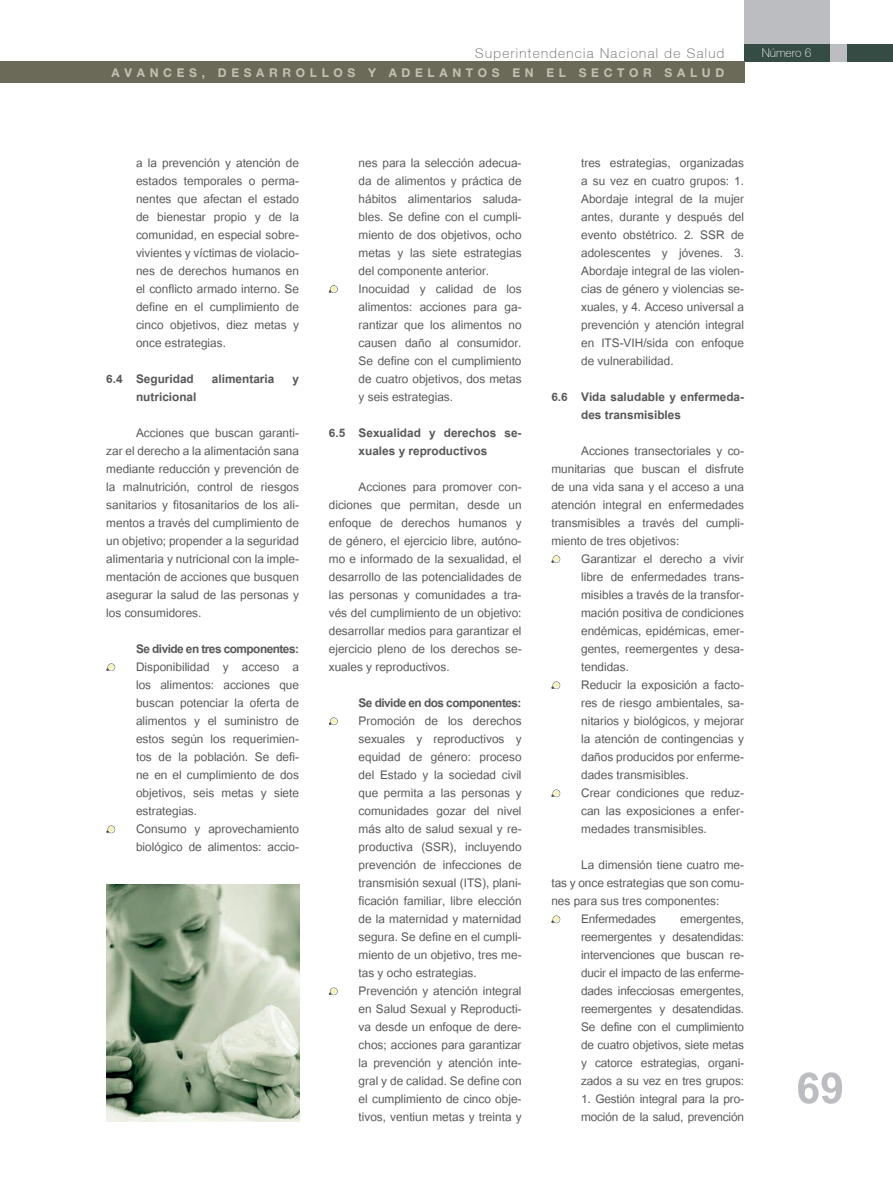
<style>
.page{position:relative;width:893px;height:1191px;background:#fff}
.page>*{position:absolute;margin:0;border:0;box-sizing:border-box;transform-origin:0 0}
.t1{font:700 60px "Utsaah";color:#bcbdc0}
.t2{font:16.5px/18px "Utsaah";color:#57585a;text-align:justify}
.t3{font:700 16.5px/18px "Utsaah";color:#57585a}
.t4{font:700 16.5px "Utsaah";letter-spacing:-.03em;color:#57585a}
.t5{font:100 13.5px "Context Reprise Thin S Si";letter-spacing:.1em;color:#57585a}
.t6{font:700 12px "Context Reprise S Si";letter-spacing:.39em;color:#c1c0b5}
.t7{font:100 12px "Context Reprise Thin S Si";color:#fff}
</style>
<div class="page">
<div style="left:812px;top:45px;width:66px;height:17px;background:#bcbdc0"></div>
<div style="left:744px;top:0;width:85px;height:48px;background:#bcbdc0"></div>
<div style="left:744px;top:44px;width:85px;height:17px;background:#354c44"></div>
<div style="left:848px;top:45px;width:45px;height:17px;background:#354c44"></div>
<div style="left:0;top:62px;width:744px;height:21px;background:#6b6a58"></div>
<svg style="left:106px;top:663px;width:9px;height:8px"></svg>
<svg style="left:106px;top:825px;width:9px;height:8px"></svg>
<svg style="left:329px;top:285px;width:9px;height:8px"></svg>
<svg style="left:329px;top:717px;width:9px;height:8px"></svg>
<svg style="left:329px;top:987px;width:9px;height:8px"></svg>
<img style="left:106px;top:884px;width:193px;height:237px">
<svg style="left:551px;top:555px;width:9px;height:8px"></svg>
<svg style="left:551px;top:681px;width:9px;height:8px"></svg>
<svg style="left:551px;top:789px;width:9px;height:8px"></svg>
<svg style="left:551px;top:915px;width:9px;height:8px"></svg>
<p class="t5" style="left:475px;top:46px;width:250px">Superintendencia Nacional de Salud</p>
<p class="t7" style="left:762px;top:46px;width:51px">Número 6</p>
<p class="t6" style="left:112px;top:65px;width:614px">AVANCES, DESARROLLOS Y ADELANTOS EN EL SECTOR SALUD</p>
<p class="t2" style="left:136px;top:155px;width:164px">a la prevención y atención de estados temporales o perma&shy;nentes que afectan el estado de bienestar propio y de la comunidad, en especial sobre&shy;vivientes y víctimas de violacio&shy;nes de derechos humanos en el conflicto armado interno. Se define en el cumplimiento de cinco objetivos, diez metas y once estrategias.</p>
<p class="t3" style="left:136px;top:371px;width:164px;text-indent:-30px">6.4 Seguridad alimentaria y nutricional</p>
<p class="t2" style="left:106px;top:425px;width:194px;text-indent:30px">Acciones que buscan garanti&shy;zar el derecho a la alimentación sana mediante reducción y prevención de la malnutrición, control de riesgos sanitarios y fitosanitarios de los ali&shy;mentos a través del cumplimiento de un objetivo; propender a la seguridad alimentaria y nutricional con la imple&shy;mentación de acciones que busquen asegurar la salud de las personas y los consumidores.</p>
<p class="t4" style="left:136px;top:641px;width:164px">Se divide en tres componentes:</p>
<p class="t2" style="left:136px;top:659px;width:164px;text-align:left">Disponibilidad y acceso a los alimentos: acciones que buscan potenciar la oferta de alimentos y el suministro de estos según los requerimien&shy;tos de la población. Se defi&shy;ne en el cumplimiento de dos objetivos, seis metas y siete estrategias.<br>Consumo y aprovechamiento biológico de alimentos: accio-</p>
<p class="t2" style="left:359px;top:155px;width:164px;text-align:left">nes para la selección adecua&shy;da de alimentos y práctica de hábitos alimentarios saluda&shy;bles. Se define con el cumpli&shy;miento de dos objetivos, ocho metas y las siete estrategias del componente anterior.<br>Inocuidad y calidad de los alimentos: acciones para ga&shy;rantizar que los alimentos no causen daño al consumidor.<br>Se define con el cumplimiento de cuatro objetivos, dos metas y seis estrategias.</p>
<p class="t3" style="left:329px;top:425px;width:194px;text-align:center">6.5 Sexualidad y derechos se&shy;xuales y reproductivos</p>
<p class="t2" style="left:329px;top:479px;width:194px;text-indent:30px">Acciones para promover con&shy;diciones que permitan, desde un enfoque de derechos humanos y de género, el ejercicio libre, autóno&shy;mo e informado de la sexualidad, el desarrollo de las potencialidades de las personas y comunidades a tra&shy;vés del cumplimiento de un objetivo: desarrollar medios para garantizar el ejercicio pleno de los derechos se&shy;xuales y reproductivos.</p>
<p class="t4" style="left:359px;top:695px;width:164px">Se divide en dos componentes:</p>
<p class="t2" style="left:359px;top:713px;width:164px;text-align:left">Promoción de los derechos sexuales y reproductivos y equidad de género: proceso del Estado y la sociedad civil que permita a las personas y comunidades gozar del nivel más alto de salud sexual y re&shy;productiva (SSR), incluyendo prevención de infecciones de transmisión sexual (ITS), plani&shy;ficación familiar, libre elección de la maternidad y maternidad segura. Se define en el cumpli&shy;miento de un objetivo, tres me&shy;tas y ocho estrategias.<br>Prevención y atención integral en Salud Sexual y Reproducti&shy;va desde un enfoque de dere&shy;chos; acciones para garantizar la prevención y atención inte&shy;gral y de calidad. Se define con el cumplimiento de cinco obje&shy;tivos, ventiun metas y treinta y</p>
<p class="t2" style="left:581px;top:155px;width:164px">tres estrategias, organizadas a su vez en cuatro grupos: 1.<br>Abordaje integral de la mujer antes, durante y después del evento obstétrico. 2. SSR de adolescentes y jóvenes. 3.<br>Abordaje integral de las violen&shy;cias de género y violencias se&shy;xuales, y 4. Acceso universal a prevención y atención integral en ITS-VIH/sida con enfoque de vulnerabilidad.</p>
<p class="t3" style="left:581px;top:389px;width:164px;text-indent:-30px">6.6 Vida saludable y enfermeda&shy;des transmisibles</p>
<p class="t2" style="left:551px;top:443px;width:194px;text-indent:30px">Acciones transectoriales y co&shy;munitarias que buscan el disfrute de una vida sana y el acceso a una atención integral en enfermedades transmisibles a través del cumpli&shy;miento de tres objetivos:</p>
<p class="t2" style="left:581px;top:551px;width:164px;text-align:left">Garantizar el derecho a vivir libre de enfermedades trans&shy;misibles a través de la transfor&shy;mación positiva de condiciones endémicas, epidémicas, emer&shy;gentes, reemergentes y desa&shy;tendidas.<br>Reducir la exposición a facto&shy;res de riesgo ambientales, sa&shy;nitarios y biológicos, y mejorar la atención de contingencias y daños producidos por enferme&shy;dades transmisibles.<br>Crear condiciones que reduz&shy;can las exposiciones a enfer&shy;medades transmisibles.</p>
<p class="t2" style="left:581px;top:857px;width:164px">La dimensión tiene cuatro me-</p>
<p class="t2" style="left:551px;top:875px;width:194px">tas y once estrategias que son comu-</p>
<p class="t2" style="left:551px;top:893px;width:170px">nes para sus tres componentes:</p>
<p class="t2" style="left:581px;top:911px;width:76px">Enfermedades</p>
<p class="t2" style="left:581px;top:911px;width:164px;text-indent:99px">emergentes, reemergentes y desatendidas: intervenciones que buscan re&shy;ducir el impacto de las enferme&shy;dades infecciosas emergentes, reemergentes y desatendidas.<br>Se define con el cumplimiento de cuatro objetivos, siete metas y catorce estrategias, organi&shy;zados a su vez en tres grupos:</p>
<p class="t2" style="left:581px;top:1091px;width:164px">1. Gestión integral para la pro&shy;moción de la salud, prevención</p>
<h1 class="t1" style="left:796px;top:1058px;width:49px">69</h1>
</div>
